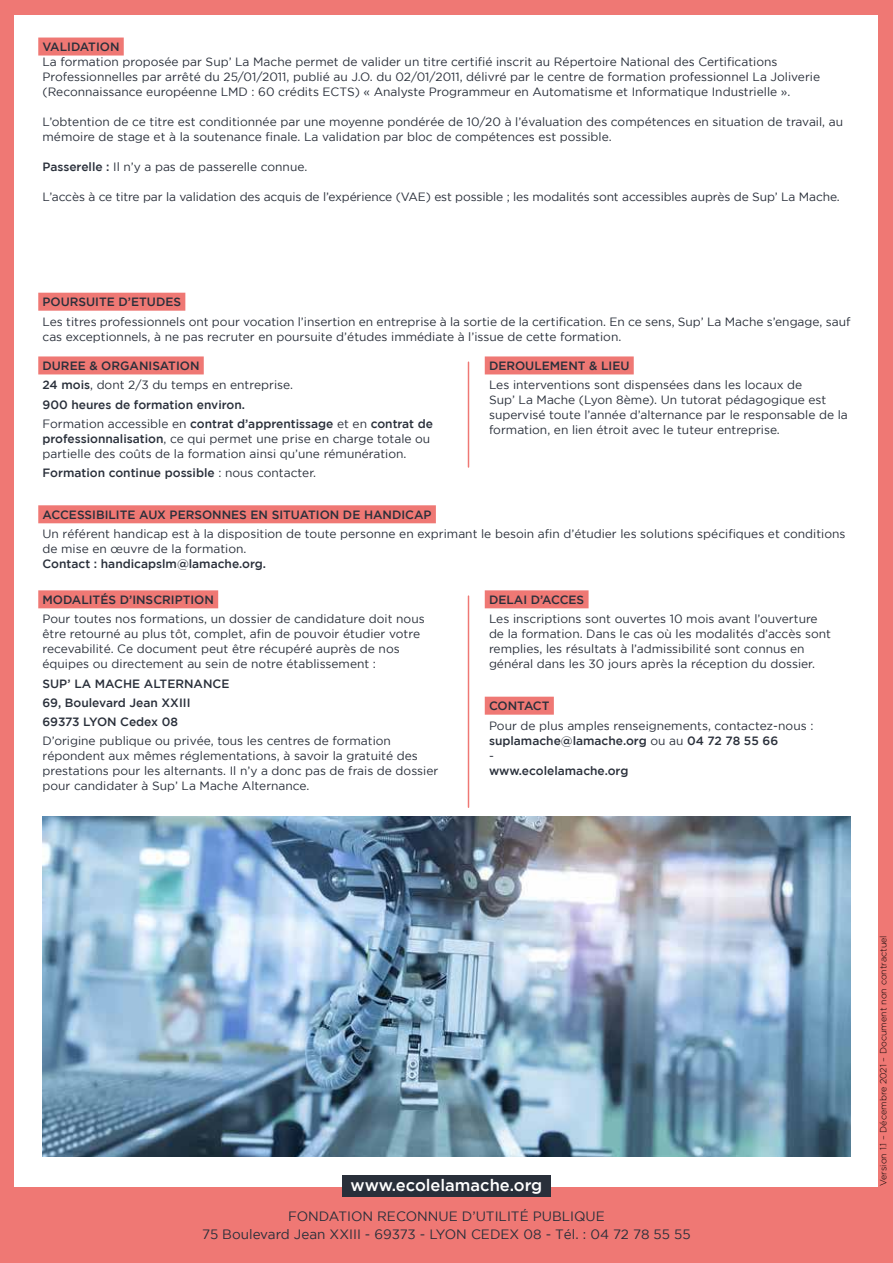
<style>
.page{position:relative;width:893px;height:1263px;background:#ef7874}
.page>*{position:absolute;margin:0;border:0;box-sizing:border-box;transform-origin:0 0}
.t1{font:500 16.5px "Gotham";color:#fff}
.t2{font:13.5px/18px "Gotham";color:#292f3a;text-align:center}
.t3{font:12px/15px "Gotham";color:#292f3a}
.t4{font:500 12px/19.2px "Gotham";color:#292f3a}
.t5{font:300 9px "Gotham";color:#000}
.s1{font-weight:500}
.s2{font-weight:400}
</style>
<div class="page">
<div style="left:15px;top:15px;width:863px;height:1171px;background:#fff"></div>
<div style="left:342px;top:1176px;width:209px;height:21px;background:#292f3a"></div>
<div style="left:38px;top:293px;width:147px;height:18px;background:#ef7874"></div>
<div style="left:38px;top:356px;width:166px;height:18px;background:#ef7874"></div>
<div style="left:38px;top:38px;width:86px;height:18px;background:#ef7874"></div>
<hr style="left:468px;top:362px;width:1px;height:105px;background:#ef7874">
<div style="left:485px;top:356px;width:149px;height:18px;background:#ef7874"></div>
<div style="left:38px;top:505px;width:398px;height:18px;background:#ef7874"></div>
<div style="left:38px;top:590px;width:180px;height:18px;background:#ef7874"></div>
<hr style="left:468px;top:596px;width:1px;height:211px;background:#ef7874">
<div style="left:485px;top:590px;width:104px;height:18px;background:#ef7874"></div>
<div style="left:485px;top:697px;width:69px;height:18px;background:#ef7874"></div>
<img style="left:43px;top:816px;width:807px;height:341px">
<p class="t4" style="left:43px;top:37px;width:78px">VALIDATION</p>
<p class="t3" style="left:43px;top:54px;width:779px">La formation proposée par Sup’ La Mache permet de valider un titre certifié inscrit au Répertoire National des Certifications<br>Professionnelles par arrêté du 25/01/2011, publié au J.O. du 02/01/2011, délivré par le centre de formation professionnel La Joliverie (Reconnaissance européenne LMD : 60 crédits ECTS) « Analyste Programmeur en Automatisme et Informatique Industrielle ».</p>
<p class="t3" style="left:43px;top:114px;width:802px">L’obtention de ce titre est conditionnée par une moyenne pondérée de 10/20 à l’évaluation des compétences en situation de travail, au mémoire de stage et à la soutenance finale. La validation par bloc de compétences est possible.</p>
<p class="t3" style="left:43px;top:159px;width:266px"><span class="s1">Passerelle :</span> Il n’y a pas de passerelle connue.</p>
<p class="t3" style="left:43px;top:189px;width:799px">L’accès à ce titre par la validation des acquis de l’expérience (VAE) est possible ; les modalités sont accessibles auprès de Sup’ La Mache.</p>
<p class="t4" style="left:43px;top:292px;width:140px">POURSUITE D’ETUDES</p>
<p class="t3" style="left:43px;top:314px;width:809px">Les titres professionnels ont pour vocation l’insertion en entreprise à la sortie de la certification. En ce sens, Sup’ La Mache s’engage, sauf cas exceptionnels, à ne pas recruter en poursuite d’études immédiate à l’issue de cette formation.</p>
<p class="t4" style="left:43px;top:356px;width:392px">DUREE &amp; ORGANISATION<br>24 mois<span class="s2">, dont 2/3 du temps en entreprise.<br></span>900 heures de formation environ.<br><span class="s2">Formation accessible en</span> contrat d’apprentissage <span class="s2">et en</span> contrat de</p>
<p class="t3" style="left:43px;top:431px;width:389px"><span class="s1">professionnalisation</span>, ce qui permet une prise en charge totale ou partielle des coûts de la formation ainsi qu’une rémunération.</p>
<p class="t4" style="left:43px;top:463px;width:275px">Formation continue possible <span class="s2">: nous contacter.</span></p>
<p class="t4" style="left:489px;top:356px;width:142px">DEROULEMENT &amp; LIEU</p>
<p class="t3" style="left:489px;top:377px;width:360px">Les interventions sont dispensées dans les locaux de<br>Sup’ La Mache (Lyon 8ème). Un tutorat pédagogique est supervisé toute l’année d’alternance par le responsable de la formation, en lien étroit avec le tuteur entreprise.</p>
<p class="t4" style="left:43px;top:505px;width:391px">ACCESSIBILITE AUX PERSONNES EN SITUATION DE HANDICAP</p>
<p class="t3" style="left:43px;top:526px;width:804px">Un référent handicap est à la disposition de toute personne en exprimant le besoin afin d’étudier les solutions spécifiques et conditions de mise en œuvre de la formation.</p>
<p class="t4" style="left:43px;top:554px;width:225px">Contact : handicapslm@lamache.org.</p>
<p class="t4" style="left:43px;top:590px;width:173px">MODALITÉS D’INSCRIPTION</p>
<p class="t3" style="left:43px;top:611px;width:384px">Pour toutes nos formations, un dossier de candidature doit nous être retourné au plus tôt, complet, afin de pouvoir étudier votre recevabilité. Ce document peut être récupéré auprès de nos équipes ou directement au sein de notre établissement :</p>
<p class="t4" style="left:43px;top:673px;width:188px">SUP’ LA MACHE ALTERNANCE<br>69, Boulevard Jean XXIII<br>69373 LYON Cedex 08</p>
<p class="t3" style="left:43px;top:733px;width:397px">D’origine publique ou privée, tous les centres de formation répondent aux mêmes réglementations, à savoir la gratuité des prestations pour les alternants. Il n’y a donc pas de frais de dossier pour candidater à Sup’ La Mache Alternance.</p>
<p class="t4" style="left:489px;top:590px;width:97px">DELAI D’ACCES</p>
<p class="t3" style="left:489px;top:611px;width:344px">Les inscriptions sont ouvertes 10 mois avant l’ouverture de la formation. Dans le cas où les modalités d’accès sont remplies, les résultats à l’admissibilité sont connus en général dans les 30 jours après la réception du dossier.</p>
<p class="t4" style="left:489px;top:696px;width:62px">CONTACT</p>
<p class="t3" style="left:489px;top:718px;width:326px">Pour de plus amples renseignements, contactez-nous : <span class="s1">suplamache@lamache.org</span> ou au <span class="s1">04 72 78 55 66<br></span>-</p>
<p class="t4" style="left:489px;top:760px;width:141px">www.ecolelamache.org</p>
<h1 class="t1" style="left:351px;top:1175px;width:193px">www.ecolelamache.org</h1>
<p class="t2" style="left:202px;top:1207px;width:490px">FONDATION RECONNUE D’UTILITÉ PUBLIQUE<br>75 Boulevard Jean XXIII - 69373 - LYON CEDEX 08 - Tél. : 04 72 78 55 55</p>
<p class="t5" style="left:878px;top:1186px;width:252px;rotate:-90deg">Version 1.1 – Décembre 2021 – Document non contractuel</p>
</div>
